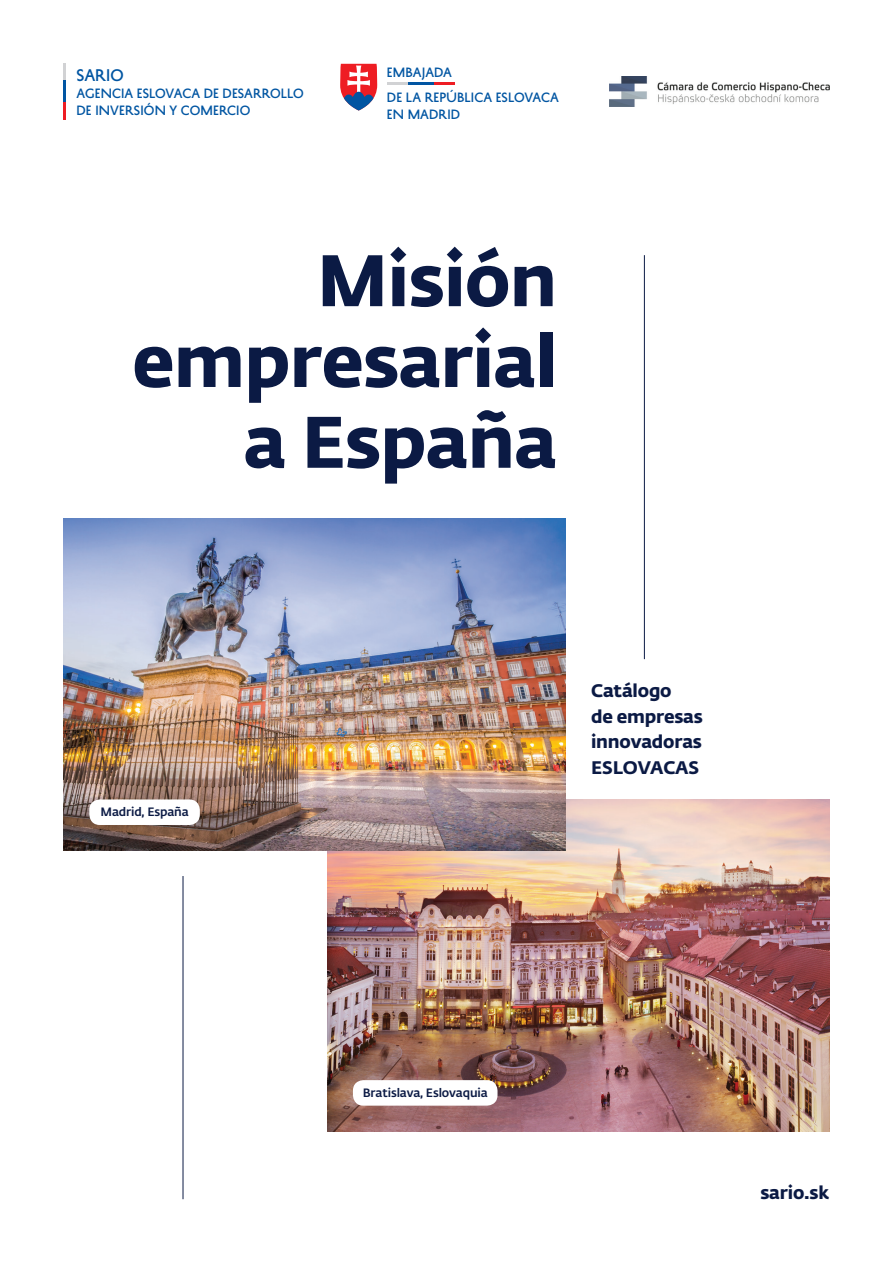
<style>
.page{position:relative;width:893px;height:1263px;background:#fff}
.page>*{position:absolute;margin:0;border:0;box-sizing:border-box;transform-origin:0 0}
.t1{font:700 72px/80.8px "Fedra Sans Pro";letter-spacing:-.01em;color:#0b1a44;text-align:right}
.t2{font:700 18px/25.5px "Fedra Sans Pro";letter-spacing:-.01em;color:#0b1a44}
.t3{font:15px "History Four";letter-spacing:.005em;color:#0155a2}
.t4{font:12px/17px "History Four";letter-spacing:.01em;color:#0155a2}
.t5{font:500 12px "Fedra Sans Pro";letter-spacing:-.01em;color:#0b1a44}
</style>
<div class="page">
<svg style="left:64px;top:64px;width:2px;height:17px"></svg>
<svg style="left:64px;top:102px;width:2px;height:17px"></svg>
<hr style="left:64px;top:81px;width:2px;height:21px;background:#0155a2">
<hr style="left:644px;top:255px;width:1px;height:404px;background:#0b1a44">
<img style="left:327px;top:799px;width:502px;height:332px">
<hr style="left:183px;top:876px;width:1px;height:323px;background:#0b1a44">
<img style="left:64px;top:519px;width:502px;height:331px">
<div style="left:89px;top:799px;width:111px;height:26px;background:#fff;border-radius:10px"></div>
<div style="left:353px;top:1080px;width:144px;height:26px;background:#fff;border-radius:10px"></div>
<svg style="left:340px;top:64px;width:37px;height:47px"></svg>
<hr style="left:387px;top:83px;width:21px;height:2px;background:#d1d2d4">
<hr style="left:434px;top:83px;width:21px;height:2px;background:#ee1d23">
<hr style="left:408px;top:83px;width:26px;height:2px;background:#0155a2">
<img style="left:610px;top:77px;width:219px;height:29px">
<p class="t3" style="left:77px;top:65px;width:49px">SARIO</p>
<p class="t4" style="left:77px;top:85px;width:229px">AGENCIA ESLOVACA DE DESARROLLO<br>DE INVERSIÓN Y COMERCIO</p>
<p class="t4" style="left:387px;top:59px;width:173px;line-height:25.5px">EMBAJADA<br>DE LA REPÚBLICA ESLOVACA</p>
<p class="t4" style="left:387px;top:106px;width:75px">EN MADRID</p>
<h1 class="t1" style="left:132px;top:235px;width:426px">Misión empresarial a España</h1>
<p class="t5" style="left:100px;top:803px;width:90px">Madrid, España</p>
<h2 class="t2" style="left:591px;top:677px;width:113px">Catálogo<br>de empresas innovadoras<br>ESLOVACAS</h2>
<p class="t5" style="left:363px;top:1084px;width:126px">Bratislava, Eslovaquia</p>
<h2 class="t2" style="left:760px;top:1179px;width:70px">sario.sk</h2>
</div>
